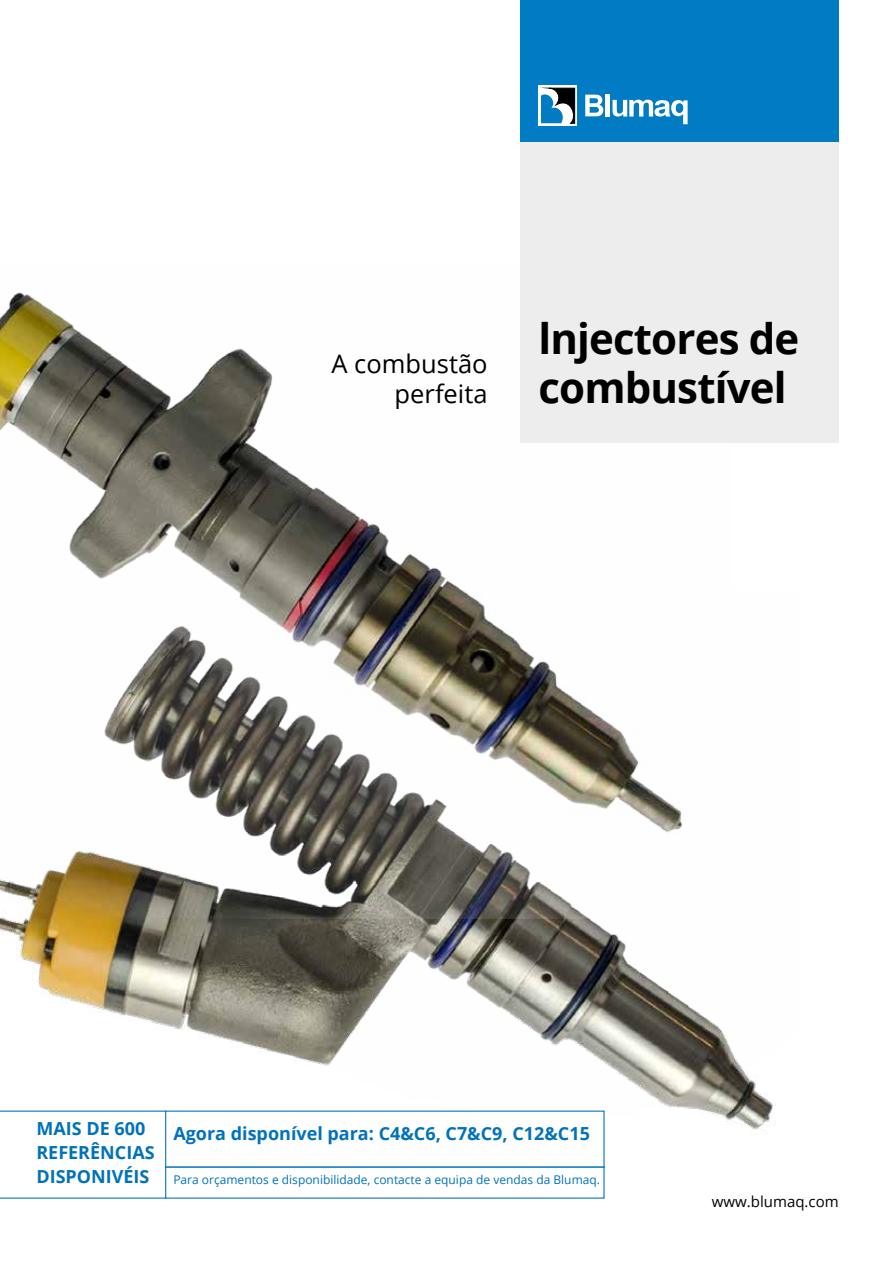
<style>
.page{position:relative;width:893px;height:1263px;background:#fff}
.page>*{position:absolute;margin:0;border:0;box-sizing:border-box;transform-origin:0 0}
.t1{font:700 42px/49.5px "Open Sans";letter-spacing:-.02em;color:#000}
.t2{font:25.5px/30.6px "Open Sans";color:#000;text-align:right}
.t3{font:700 18px/24px "Open Sans";color:#0072bb}
.t4{font:15px "Open Sans";color:#000}
.t5{font:12px "Open Sans";color:#0072bb}
</style>
<div class="page">
<img style="left:0;top:919px;width:776px;height:211px">
<img style="left:0;top:292px;width:683px;height:627px">
<div style="left:520px;top:0;width:318px;height:142px;background:#007bc4"></div>
<div style="left:520px;top:142px;width:318px;height:301px;background:#ededed"></div>
<div style="left:538px;top:86px;width:39px;height:40px;background:linear-gradient(to right,#fff,#fff)"></div>
<svg style="left:541px;top:88px;width:36px;height:35px"></svg>
<hr style="left:605px;top:95px;width:4px;height:22px;background:#fff">
<svg style="left:585px;top:95px;width:18px;height:21px"></svg>
<svg style="left:612px;top:100px;width:76px;height:24px"></svg>
<svg style="left:0;top:1110px;width:605px;height:88px"></svg>
<hr style="left:165px;top:1110px;width:1px;height:88px;background:#0b74b9">
<hr style="left:165px;top:1166px;width:440px;height:2px;background:#0072bb">
<h2 class="t2" style="left:331px;top:348px;width:158px">A combustão perfeita</h2>
<h1 class="t1" style="left:538px;top:313px;width:262px">lnjectores de combustível</h1>
<p class="t3" style="left:36px;top:1116px;width:120px">MAIS DE 600<br>REFERÊNCIAS<br>DISPONIVÉIS</p>
<p class="t3" style="left:173px;top:1121px;width:418px">Agora disponível para: C4&amp;C6, C7&amp;C9, C12&amp;C15</p>
<p class="t5" style="left:173px;top:1171px;width:428px">Para orçamentos e disponibilidade, contacte a equipa de vendas da Blumaq.</p>
<p class="t4" style="left:712px;top:1191px;width:128px">www.blumaq.com</p>
</div>
